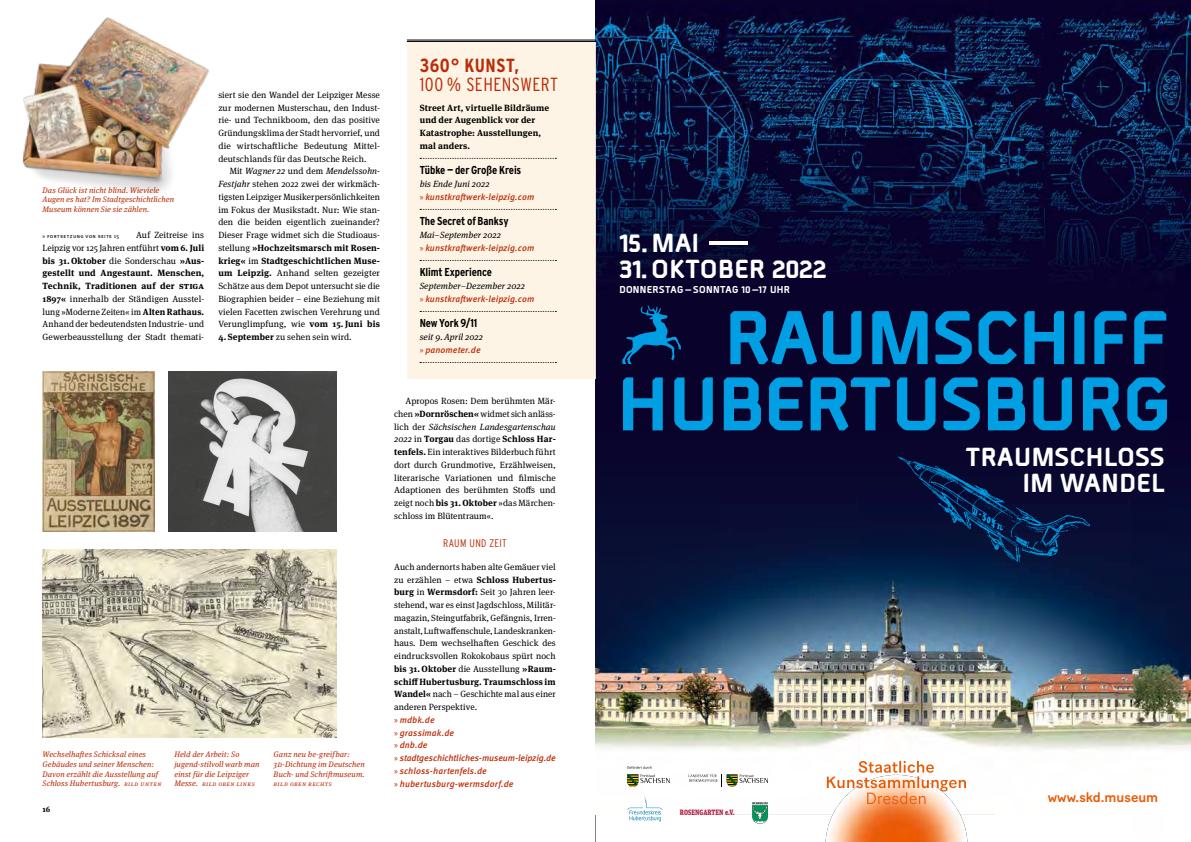
<style>
.page{position:relative;width:1191px;height:842px;background:#fff}
.page>*{position:absolute;margin:0;border:0;box-sizing:border-box;transform-origin:0 0}
.t1{font:75.7px/66.3px "Borda Regular 4";color:#009ee3;text-align:right}
.t2{font:26px/26px "Borda Regular 4";letter-spacing:.025em;color:#fff;text-align:right}
.t3{font:300 19px "Interstate Condensed";letter-spacing:.025em;color:#bc2b06}
.t4{font:700 19px "Interstate Condensed";letter-spacing:.025em;color:#bc2b06}
.t5{font:500 13.5px "Baton Turbo";color:#ea5a06}
.t6{font:700 11.5px "Interstate Condensed";letter-spacing:-.01em;color:#000}
.t7{font:300 11px "Interstate Condensed";letter-spacing:.03em;color:#bc2b06}
.t8{font:9.9px "Borda Regular 4";letter-spacing:.035em;color:#fff}
.t9{font:9px/12.8px "Meta Serif Pro";letter-spacing:.005em;color:#000;text-align:justify}
.t10{font:italic 500 9px/12.8px "Meta Pro";letter-spacing:.01em;color:#bc2b06}
.t11{font:700 9px/12.8px "Meta Serif Pro";letter-spacing:.01em;color:#000}
.t12{font:italic 9px "Meta Serif Pro";letter-spacing:.01em;color:#000}
.t13{font:italic 8px/9.9px "Meta Serif Pro";letter-spacing:.015em;color:#bc2b06}
.t14{font:700 8px "Meta Serif Pro";color:#000}
.t15{font:900 7.7px "Unit Slab Pro";letter-spacing:.01em;color:#b11d3f;scale:.83 1}
.t16{font:italic 6.5px "Meta Serif Pro";letter-spacing:.08em;color:#bc2b06}
.t17{font:5.5px "Meta Pro";letter-spacing:.065em;color:#000}
.s1{font-weight:700}
.s2{font-style:italic}
.s3{font-family:"Myriad Pro";font-weight:400;font-style:normal}
.s4{font-size:6.5px}
.s5{font-size:8px}
</style>
<div class="page">
<img style="left:595px;top:0;width:596px;height:292px">
<div style="left:595px;top:292px;width:570px;height:200px;background:#09022b"></div>
<img style="left:1165px;top:292px;width:26px;height:457px">
<img style="left:595px;top:492px;width:536px;height:323px">
<img style="left:1131px;top:492px;width:34px;height:257px">
<img style="left:595px;top:815px;width:66px;height:26px">
<img style="left:825px;top:775px;width:142px;height:67px">
<svg style="left:827px;top:761px;width:139px;height:43px"></svg>
<svg style="left:622px;top:305px;width:59px;height:59px;background:#062b5b"></svg>
<img style="left:824px;top:352px;width:320px;height:233px">
<svg style="left:627px;top:796px;width:35px;height:25px"></svg>
<svg style="left:688px;top:774px;width:80px;height:13px"></svg>
<svg style="left:627px;top:766px;width:42px;height:21px"></svg>
<svg style="left:752px;top:802px;width:16px;height:22px"></svg>
<img style="left:169px;top:371px;width:167px;height:160px">
<img style="left:43px;top:371px;width:111px;height:160px">
<img style="left:22px;top:17px;width:187px;height:176px">
<img style="left:43px;top:550px;width:293px;height:187px">
<div style="left:407px;top:42px;width:188px;height:336px;background:#fef3e4"></div>
<hr style="left:407px;top:40px;width:188px;height:1px;background:#000">
<hr style="left:407px;top:41px;width:188px;height:1px;background:#000">
<svg style="left:420px;top:158px;width:136px;height:1px"></svg>
<svg style="left:420px;top:209px;width:136px;height:1px"></svg>
<svg style="left:420px;top:260px;width:136px;height:1px"></svg>
<svg style="left:420px;top:311px;width:136px;height:1px"></svg>
<svg style="left:420px;top:362px;width:136px;height:1px"></svg>
<p class="t13" style="left:43px;top:184px;width:133px">Das Glück ist nicht blind. Wieviele<br>Augen es hat? Im Stadtgeschichtlichen<br>Museum können Sie sie zählen.</p>
<p class="t9" style="left:43px;top:228px;width:163px;text-indent:94px">Auf Zeitreise ins Leipzig vor 125 Jahren entführt <span class="s1">vom 6. Juli bis 31. Oktober</span> die Sonderschau <span class="s1">»Aus&shy;gestellt und Angestaunt. Menschen, Technik, Traditionen auf der STIGA 1897«</span> innerhalb der Ständigen Ausstel&shy;lung »Moderne Zeiten« im <span class="s1">Alten Rathaus.<br></span>Anhand der bedeutendsten Industrie- und Gewerbeausstellung der Stadt themati-</p>
<p class="t17" style="left:43px;top:232px;width:10px">» Forts</p>
<p class="t17" style="left:64px;top:232px;width:12px">etzung</p>
<p class="t17" style="left:86px;top:232px;width:5px">von</p>
<p class="t17" style="left:98px;top:232px;width:23px">Seit e 15</p>
<p class="t9" style="left:218px;top:88px;width:163px">siert sie den Wandel der Leipziger Messe zur modernen Musterschau, den Indust&shy;rie- und Technikboom, den das positive Gründungsklima der Stadt hervorrief, und die wirtschaftliche Bedeutung Mittel&shy;deutschlands für das Deutsche Reich.</p>
<p class="t9" style="left:218px;top:164px;width:163px;text-indent:11px">Mit <span class="s2">Wagner 22</span> und dem <span class="s2">Mendelssohn-Festjahr</span> stehen 2022 zwei der wirkmäch&shy;tigsten Leipziger Musikerpersönlichkeiten im Fokus der Musikstadt. Nur: Wie stan&shy;den die beiden eigentlich zueinander?<br>Dieser Frage widmet sich die Studioaus&shy;stellung <span class="s1">»Hochzeitsmarsch mit Rosen&shy;krieg«</span> im <span class="s1">Stadtgeschichtlichen Muse&shy;um Leipzig.</span> Anhand selten gezeigter Schätze aus dem Depot untersucht sie die Biographien beider – eine Beziehung mit vielen Facetten zwischen Verehrung und Verunglimpfung, wie <span class="s1">vom 15. Juni bis</span></p>
<p class="t9" style="left:218px;top:330px;width:135px"><span class="s1">4. September</span> zu sehen sein wird.</p>
<h3 class="t4" style="left:420px;top:55px;width:101px">360° KUNST,</h3>
<h3 class="t3" style="left:420px;top:74px;width:140px">100 % SEHENSWERT</h3>
<p class="t11" style="left:420px;top:100px;width:131px">Street Art, virtuelle Bildräume und der Augenblick vor der<br>Katastrophe: Ausstellungen, mal anders.</p>
<p class="t6" style="left:420px;top:164px;width:103px">Tübke — der Große Kreis</p>
<p class="t12" style="left:420px;top:177px;width:71px">bis Ende Juni 2022</p>
<p class="t10" style="left:420px;top:190px;width:116px"><span class="s3">»</span> kunstkraftwerk-leipzig.com</p>
<p class="t6" style="left:420px;top:215px;width:90px">The Secret of Banksy</p>
<p class="t12" style="left:420px;top:228px;width:83px">Mai–September 2022</p>
<p class="t10" style="left:420px;top:241px;width:116px"><span class="s3">»</span> kunstkraftwerk-leipzig.com</p>
<p class="t6" style="left:420px;top:266px;width:74px">Klimt Experience</p>
<p class="t12" style="left:420px;top:279px;width:107px">September–Dezember 2022</p>
<p class="t10" style="left:420px;top:292px;width:116px"><span class="s3">»</span> kunstkraftwerk-leipzig.com</p>
<p class="t6" style="left:420px;top:317px;width:59px">New York 9/11</p>
<p class="t12" style="left:420px;top:331px;width:65px">seit 9. April 2022</p>
<p class="t10" style="left:420px;top:343px;width:62px"><span class="s3">»</span> panometer.de</p>
<p class="t13" style="left:43px;top:748px;width:120px">Wechselhaftes Schicksal eines<br>Gebäudes und seiner Menschen:<br>Davon erzählt die Ausstellung auf<br>Schloss Hubertusburg. <span class="s4">Bild unten</span></p>
<p class="t13" style="left:174px;top:748px;width:87px">Held der Arbeit: So jugend-stilvoll warb man einst für die Leipziger</p>
<p class="t16" style="left:174px;top:779px;width:77px"><span class="s5">Messe.</span> Bild oben links</p>
<p class="t14" style="left:43px;top:803px;width:9px">16</p>
<p class="t13" style="left:274px;top:748px;width:93px">Ganz neu be-greifbar:<br>3D-Dichtung im Deutschen<br>Buch- und Schriftmuseum.</p>
<p class="t16" style="left:274px;top:779px;width:59px">Bild oben r echts</p>
<p class="t9" style="left:394px;top:394px;width:163px;text-indent:11px">Apropos Rosen: Dem berühmten Mär&shy;chen <span class="s1">»Dornröschen«</span> widmet sich anläss&shy;lich der <span class="s2">Sächsischen Landesgartenschau 2022</span> in <span class="s1">Torgau</span> das dortige <span class="s1">Schloss Har&shy;tenfels.</span> Ein interaktives Bilderbuch führt dort durch Grundmotive, Erzählweisen, literarische Variationen und filmische Adaptionen des berühmten Stoffs und zeigt noch <span class="s1">bis 31. Oktober</span> »das Märchen&shy;schloss im Blütentraum«.</p>
<p class="t7" style="left:443px;top:537px;width:65px">RAUM UND ZEIT</p>
<p class="t9" style="left:394px;top:560px;width:163px">Auch andernorts haben alte Gemäuer viel zu erzählen – etwa <span class="s1">Schloss Hubertus&shy;burg</span> in <span class="s1">Wermsdorf:</span> Seit 30 Jahren leer&shy;stehend, war es einst Jagdschloss, Militär&shy;magazin, Steingutfabrik, Gefängnis, Irren&shy;anstalt, Luftwaffenschule, Landeskranken&shy;haus. Dem wechselhaften Geschick des eindrucksvollen Rokokobaus spürt noch <span class="s1">bis 31. Oktober</span> die Ausstellung <span class="s1">»Raum&shy;schiff Hubertusburg. Traumschloss im Wandel«</span> nach – Geschichte mal aus einer anderen Perspektive.</p>
<p class="t10" style="left:394px;top:713px;width:163px"><span class="s3">»</span> mdbk.de<br><span class="s3">»</span> grassimak.de<br><span class="s3">»</span> dnb.de<br><span class="s3">»</span> stadtgeschichtliches-museum-leipzig.de <span class="s3">»</span> schloss-hartenfels.de<br><span class="s3">»</span> hubertusburg-wermsdorf.de</p>
<h2 class="t2" style="left:619px;top:228px;width:132px">15. MAI —</h2>
<h2 class="t2" style="left:619px;top:253px;width:209px">31. OKTOBER 2022</h2>
<p class="t8" style="left:619px;top:282px;width:172px">DONNERSTAG — SONNTAG 10 —17 UHR</p>
<h1 class="t1" style="left:617px;top:298px;width:553px">RAUMSCHIFF<br>HUBERTUSBURG</h1>
<h2 class="t2" style="left:966px;top:441px;width:200px">TRAUMSCHLOSS<br>IM WANDEL</h2>
<p class="t15" style="left:680px;top:806px;width:68px">ROSENGARTEN e.V.</p>
<h3 class="t5" style="left:1047px;top:787px;width:112px">www.skd.museum</h3>
</div>
